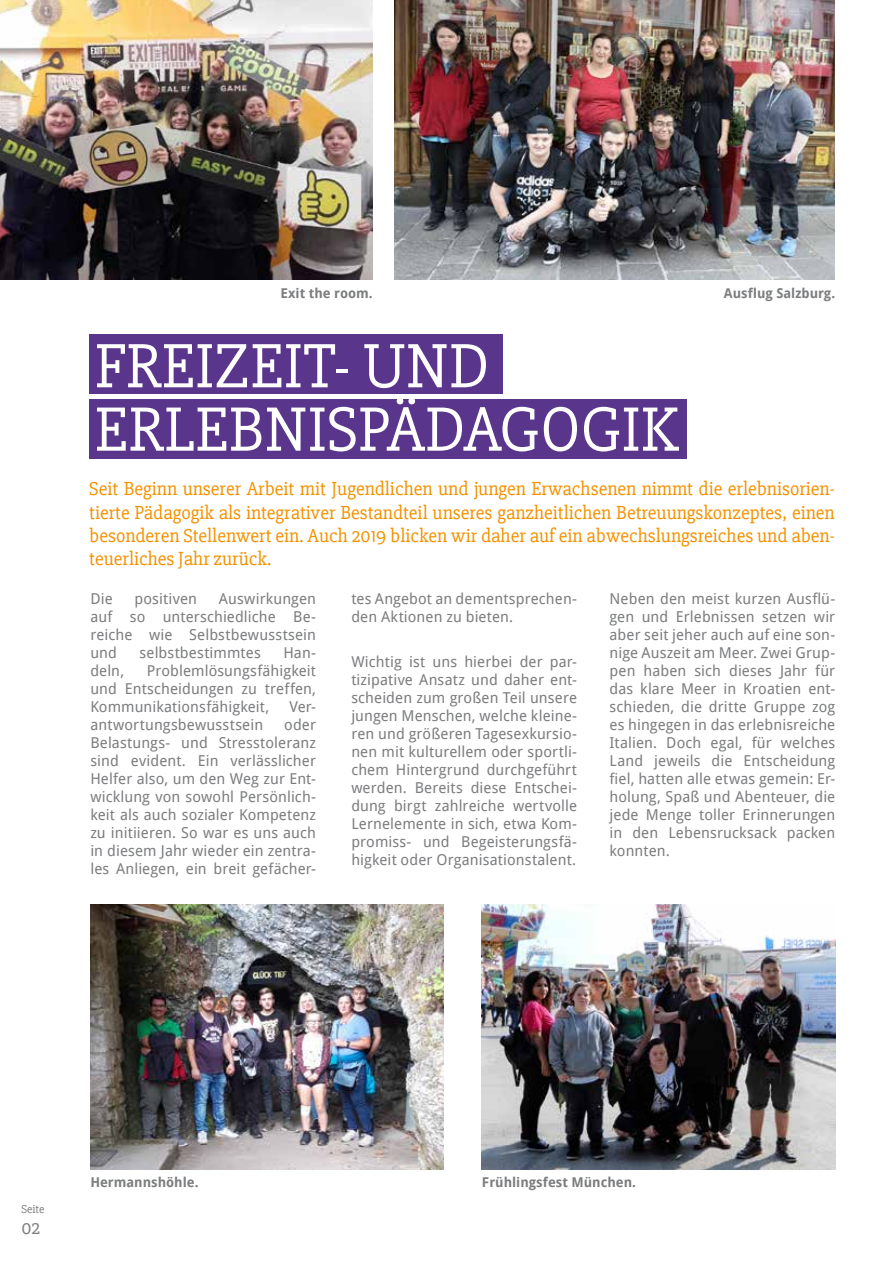
<style>
.page{position:relative;width:893px;height:1263px;background:#fff}
.page>*{position:absolute;margin:0;border:0;box-sizing:border-box;transform-origin:0 0}
.t1{font:64.65px/63.3px "Slabo 27 px";color:#fff}
.t2{font:19.5px/23.4px "Slabo 27 px";color:#f39200;text-align:justify}
.t3{font:19.5px "Slabo 27 px";color:#7c7d7f}
.t4{font:15px/18px "Droid Sans";letter-spacing:.01em;color:#7c7d7f;text-align:justify}
.t5{font:700 13.5px "Droid Sans";color:#7c7d7f}
.t6{font:12px "Slabo 27 px";color:#7c7d7f}
</style>
<div class="page">
<img style="left:0;top:0;width:373px;height:279px">
<img style="left:482px;top:905px;width:353px;height:265px">
<img style="left:90px;top:905px;width:354px;height:265px">
<div style="left:90px;top:334px;width:413px;height:60px;background:#59358c"></div>
<div style="left:90px;top:399px;width:597px;height:60px;background:#59358c"></div>
<img style="left:394px;top:0;width:441px;height:279px">
<p class="t5" style="left:281px;top:283px;width:94px">Exit the room.</p>
<h1 class="t1" style="left:95px;top:334px;width:586px">FREIZEIT- UND<br>ERLEBNISPÄDAGOGIK</h1>
<p class="t5" style="left:724px;top:283px;width:113px">Ausflug Salzburg.</p>
<p class="t2" style="left:89px;top:477px;width:747px">Seit Beginn unserer Arbeit mit Jugendlichen und jungen Erwachsenen nimmt die erlebnisorien&shy;tierte Pädagogik als integrativer Bestandteil unseres ganzheitlichen Betreuungskonzeptes, einen besonderen Stellenwert ein. Auch 2019 blicken wir daher auf ein abwechslungsreiches und aben&shy;teuerliches Jahr zurück.</p>
<p class="t4" style="left:90px;top:589px;width:227px;text-indent:129px">Auswirkungen auf so unterschiedliche Be&shy;reiche wie Selbstbewusstsein und</p>
<p class="t4" style="left:90px;top:589px;width:24px">Die</p>
<p class="t4" style="left:135px;top:589px;width:64px">positiven</p>
<p class="t4" style="left:140px;top:643px;width:123px">selbstbestimmtes</p>
<p class="t4" style="left:283px;top:643px;width:34px">Han-</p>
<p class="t4" style="left:90px;top:661px;width:227px;text-indent:56px">Problemlösungsfähigkeit und Entscheidungen zu treffen, Kommunikationsfähigkeit,</p>
<p class="t4" style="left:90px;top:661px;width:35px">deln,</p>
<p class="t4" style="left:290px;top:697px;width:28px">Ver-</p>
<p class="t4" style="left:90px;top:715px;width:227px;text-indent:194px">oder Belastungs- und Stresstoleranz sind evident. Ein verlässlicher Helfer also, um den Weg zur Ent&shy;wicklung von sowohl Persönlich&shy;keit als auch sozialer Kompetenz zu initiieren. So war es uns auch in diesem Jahr wieder ein zentra&shy;les Anliegen, ein breit gefächer-</p>
<p class="t4" style="left:90px;top:715px;width:174px">antwortungsbewusstsein</p>
<p class="t4" style="left:351px;top:589px;width:227px">tes Angebot an dementsprechen&shy;den Aktionen zu bieten.</p>
<p class="t4" style="left:351px;top:652px;width:227px">Wichtig ist uns hierbei der par&shy;tizipative Ansatz und daher ent&shy;scheiden zum großen Teil unsere jungen Menschen, welche kleine&shy;ren und größeren Tagesexkursio&shy;nen mit kulturellem oder sportli&shy;chem Hintergrund durchgeführt werden. Bereits diese Entschei&shy;dung birgt zahlreiche wertvolle Lernelemente in sich, etwa Kom&shy;promiss- und Begeisterungsfä&shy;higkeit oder Organisationstalent.</p>
<p class="t4" style="left:610px;top:589px;width:227px">Neben den meist kurzen Ausflü&shy;gen und Erlebnissen setzen wir aber seit jeher auch auf eine son&shy;nige Auszeit am Meer. Zwei Grup&shy;pen haben sich dieses Jahr für das klare Meer in Kroatien ent&shy;schieden, die dritte Gruppe zog es hingegen in das erlebnisreiche Italien. Doch egal, für welches Land jeweils die Entscheidung fiel, hatten alle etwas gemein: Er&shy;holung, Spaß und Abenteuer, die jede Menge toller Erinnerungen in den Lebensrucksack packen konnten.</p>
<p class="t6" style="left:21px;top:1202px;width:25px">Seite</p>
<h2 class="t3" style="left:21px;top:1216px;width:20px">02</h2>
<p class="t5" style="left:90px;top:1173px;width:110px">Hermannshöhle.</p>
<p class="t5" style="left:482px;top:1173px;width:156px">Frühlingsfest München.</p>
</div>
